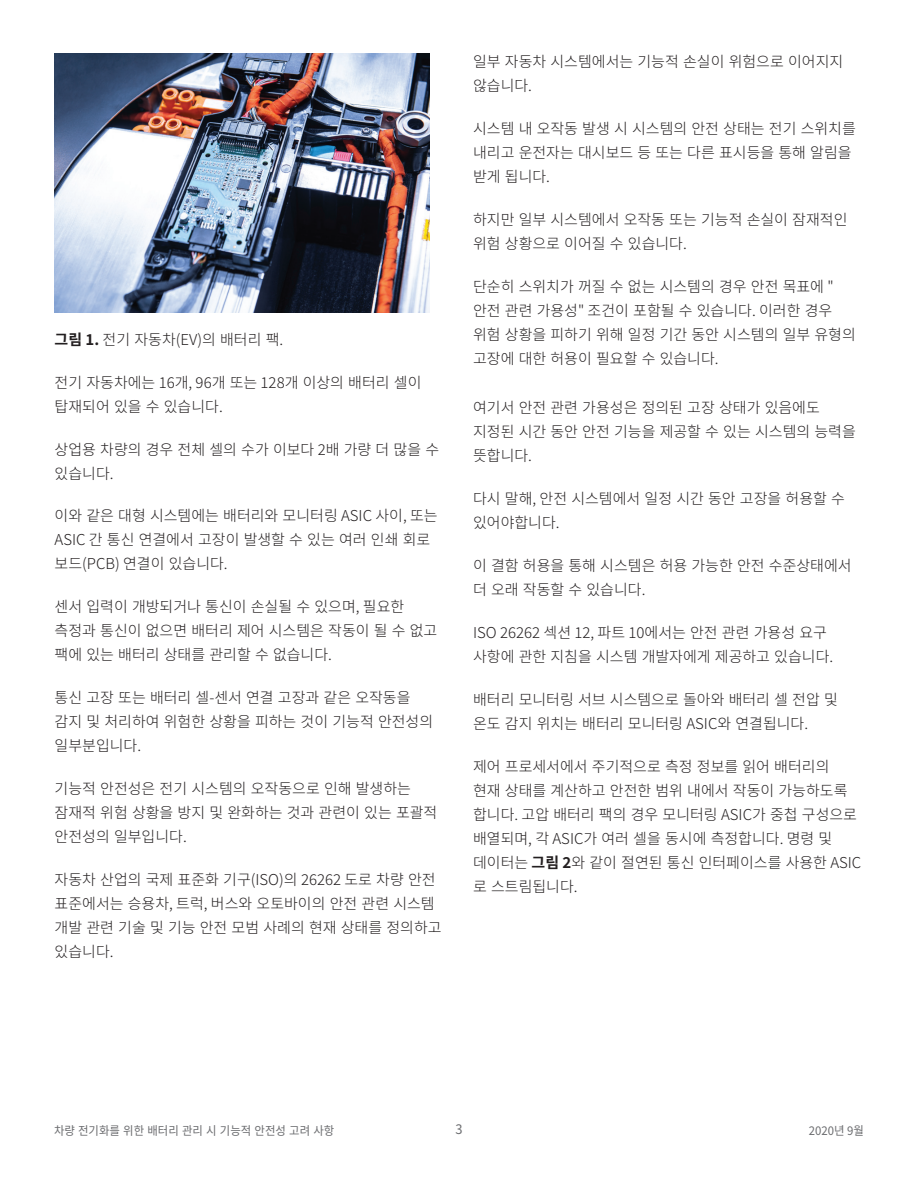
<style>
.page{position:relative;width:918px;height:1188px;background:#fff}
.page>*{position:absolute;margin:0;border:0;box-sizing:border-box;transform-origin:0 0}
.t1{font:300 15px/24px "Source Han Sans KR";color:#231f20}
.t2{font:13.5px "Source Han Sans KR";color:#6c6d70;scale:.95 1}
.t3{font:12px "Source Han Sans KR";color:#6c6d70;scale:.95 1}
.s1{font-weight:700}
</style>
<div class="page">
<img style="left:54px;top:54px;width:375px;height:259px">
<p class="t1" style="left:55px;top:328px;width:230px"><span class="s1">그림 1.</span> 전기 자동차(EV)의 배터리 팩.</p>
<p class="t1" style="left:55px;top:370px;width:368px">전기 자동차에는 16개, 96개 또는 128개 이상의 배터리 셀이 탑재되어 있을 수 있습니다.</p>
<p class="t1" style="left:55px;top:437px;width:386px">상업용 차량의 경우 전체 셀의 수가 이보다 2배 가량 더 많을 수 있습니다.</p>
<p class="t1" style="left:55px;top:504px;width:385px">이와 같은 대형 시스템에는 배터리와 모니터링 ASIC 사이, 또는<br>ASIC 간 통신 연결에서 고장이 발생할 수 있는 여러 인쇄 회로 보드(PCB) 연결이 있습니다.</p>
<p class="t1" style="left:55px;top:595px;width:384px">센서 입력이 개방되거나 통신이 손실될 수 있으며, 필요한 측정과 통신이 없으면 배터리 제어 시스템은 작동이 될 수 없고 팩에 있는 배터리 상태를 관리할 수 없습니다.</p>
<p class="t1" style="left:55px;top:686px;width:380px">통신 고장 또는 배터리 셀-센서 연결 고장과 같은 오작동을 감지 및 처리하여 위험한 상황을 피하는 것이 기능적 안전성의 일부분입니다.</p>
<p class="t1" style="left:55px;top:777px;width:384px">기능적 안전성은 전기 시스템의 오작동으로 인해 발생하는 잠재적 위험 상황을 방지 및 완화하는 것과 관련이 있는 포괄적 안전성의 일부입니다.</p>
<p class="t1" style="left:55px;top:868px;width:389px">자동차 산업의 국제 표준화 기구(ISO)의 26262 도로 차량 안전 표준에서는 승용차, 트럭, 버스와 오토바이의 안전 관련 시스템 개발 관련 기술 및 기능 안전 모범 사례의 현재 상태를 정의하고 있습니다.</p>
<p class="t1" style="left:473px;top:50px;width:372px">일부 자동차 시스템에서는 기능적 손실이 위험으로 이어지지 않습니다.</p>
<p class="t1" style="left:473px;top:117px;width:384px">시스템 내 오작동 발생 시 시스템의 안전 상태는 전기 스위치를 내리고 운전자는 대시보드 등 또는 다른 표시등을 통해 알림을 받게 됩니다.</p>
<p class="t1" style="left:473px;top:208px;width:376px">하지만 일부 시스템에서 오작동 또는 기능적 손실이 잠재적인 위험 상황으로 이어질 수 있습니다.</p>
<p class="t1" style="left:473px;top:274px;width:384px">단순히 스위치가 꺼질 수 없는 시스템의 경우 안전 목표에 " 안전 관련 가용성" 조건이 포함될 수 있습니다. 이러한 경우 위험 상황을 피하기 위해 일정 기간 동안 시스템의 일부 유형의 고장에 대한 허용이 필요할 수 있습니다.</p>
<p class="t1" style="left:473px;top:396px;width:384px">여기서 안전 관련 가용성은 정의된 고장 상태가 있음에도 지정된 시간 동안 안전 기능을 제공할 수 있는 시스템의 능력을 뜻합니다.</p>
<p class="t1" style="left:473px;top:487px;width:373px">다시 말해, 안전 시스템에서 일정 시간 동안 고장을 허용할 수 있어야합니다.</p>
<p class="t1" style="left:473px;top:554px;width:380px">이 결함 허용을 통해 시스템은 허용 가능한 안전 수준상태에서 더 오래 작동할 수 있습니다.</p>
<p class="t1" style="left:473px;top:621px;width:362px">ISO 26262 섹션 12, 파트 10에서는 안전 관련 가용성 요구 사항에 관한 지침을 시스템 개발자에게 제공하고 있습니다.</p>
<p class="t1" style="left:473px;top:688px;width:366px">배터리 모니터링 서브 시스템으로 돌아와 배터리 셀 전압 및 온도 감지 위치는 배터리 모니터링 ASIC와 연결됩니다.</p>
<p class="t1" style="left:473px;top:755px;width:390px">제어 프로세서에서 주기적으로 측정 정보를 읽어 배터리의<br>현재 상태를 계산하고 안전한 범위 내에서 작동이 가능하도록 합니다. 고압 배터리 팩의 경우 모니터링 ASIC가 중첩 구성으로 배열되며, 각 ASIC가 여러 셀을 동시에 측정합니다. 명령 및 데이터는 <span class="s1">그림 2</span>와 같이 절연된 통신 인터페이스를 사용한 ASIC 로 스트림됩니다.</p>
<p class="t3" style="left:54px;top:1124px;width:297px">차량 전기화를 위한 배터리 관리 시 기능적 안전성 고려 사항</p>
<p class="t2" style="left:455px;top:1121px;width:9px">3</p>
<p class="t3" style="left:809px;top:1123px;width:60px">2020년 9월</p>
</div>
